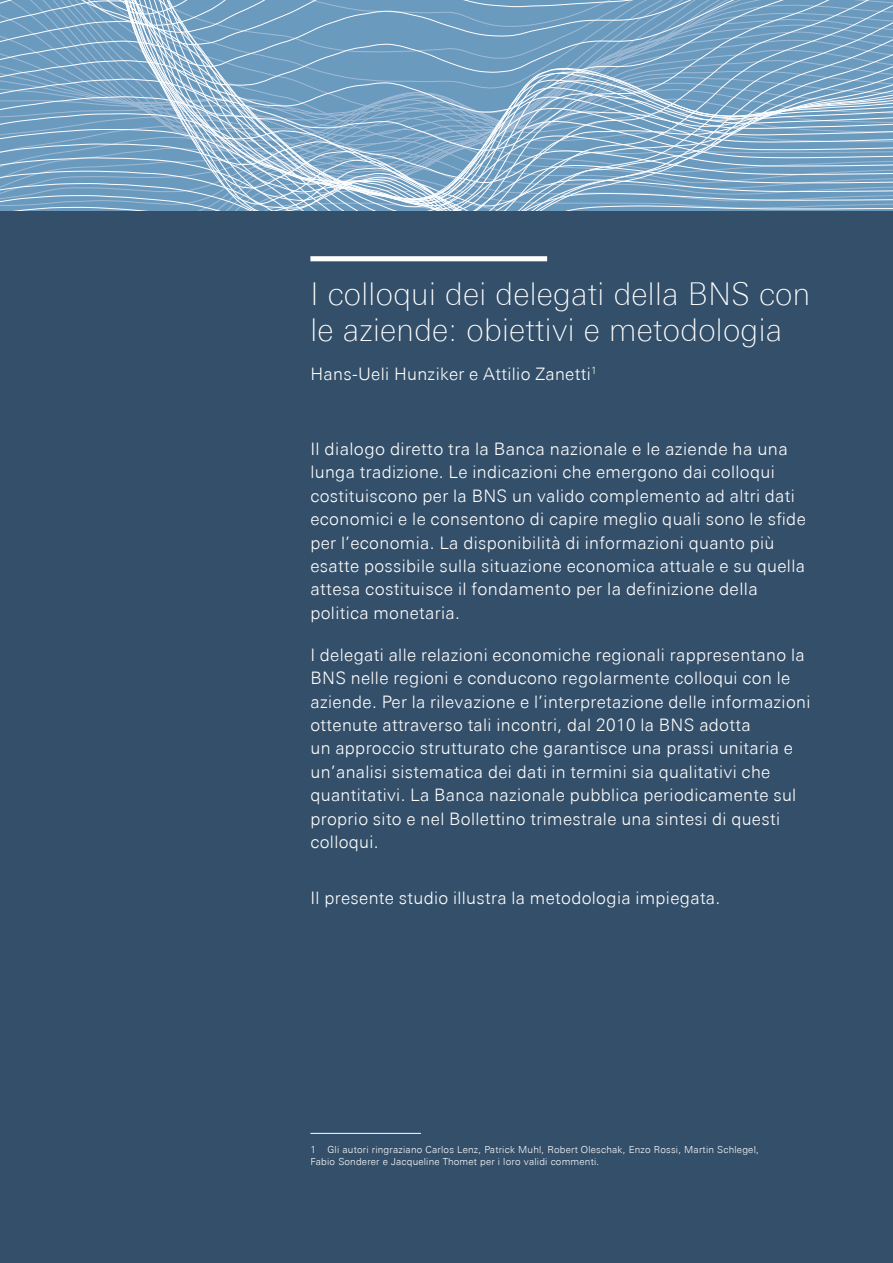
<style>
.page{position:relative;width:893px;height:1263px;background:#334f69}
.page>*{position:absolute;margin:0;border:0;box-sizing:border-box;transform-origin:0 0}
.t1{font:100 31.5px/36px "Univers Next Pro";letter-spacing:.01em;color:#fff}
.t2{font:300 17.25px/23.4px "Univers Next Pro";letter-spacing:.02em;color:#fff}
.t3{font:300 9.75px/12px "Univers Next Pro";letter-spacing:.02em;color:#fff}
</style>
<div class="page">
<svg style="left:0;top:210px;width:893px;height:1px"></svg>
<svg style="left:0;top:183px;width:893px;height:24px"></svg>
<svg style="left:0;top:151px;width:893px;height:32px"></svg>
<svg style="left:0;top:113px;width:893px;height:38px"></svg>
<svg style="left:0;top:86px;width:893px;height:27px"></svg>
<svg style="left:0;top:67px;width:893px;height:19px"></svg>
<svg style="left:0;top:45px;width:893px;height:22px"></svg>
<svg style="left:0;top:0;width:893px;height:45px"></svg>
<div style="left:310px;top:256px;width:237px;height:5px;background:#fff"></div>
<hr style="left:310px;top:1133px;width:111px;height:1px;background:#fff">
<h1 class="t1" style="left:310px;top:276px;width:501px">I colloqui dei delegati della BNS con le aziende: obiettivi e metodologia</h1>
<p class="t2" style="left:310px;top:362px;width:288px">Hans-Ueli Hunziker e Attilio Zanetti<sup>1</sup></p>
<p class="t2" style="left:310px;top:437px;width:497px">Il dialogo diretto tra la Banca nazionale e le aziende ha una lunga tradizione. Le indicazioni che emergono dai colloqui costituiscono per la BNS un valido complemento ad altri dati economici e le consentono di capire meglio quali sono le sfide per l’economia. La disponibilità di informazioni quanto più esatte possibile sulla situazione economica attuale e su quella attesa costituisce il fondamento per la definizione della politica monetaria.</p>
<p class="t2" style="left:310px;top:643px;width:502px">I delegati alle relazioni economiche regionali rappresentano la BNS nelle regioni e conducono regolarmente colloqui con le aziende. Per la rilevazione e l’interpretazione delle informazioni ottenute attraverso tali incontri, dal 2010 la BNS adotta<br>un approccio strutturato che garantisce una prassi unitaria e un’analisi sistematica dei dati in termini sia qualitativi che quantitativi. La Banca nazionale pubblica periodicamente sul proprio sito e nel Bollettino trimestrale una sintesi di questi colloqui.</p>
<p class="t2" style="left:310px;top:886px;width:411px">Il presente studio illustra la metodologia impiegata.</p>
<p class="t3" style="left:310px;top:1143px;width:450px">1 Gli autori ringraziano Carlos Lenz, Patrick Muhl, Robert Oleschak, Enzo Rossi, Martin Schlegel,<br>Fabio Sonderer e Jacqueline Thomet per i loro validi commenti.</p>
</div>
